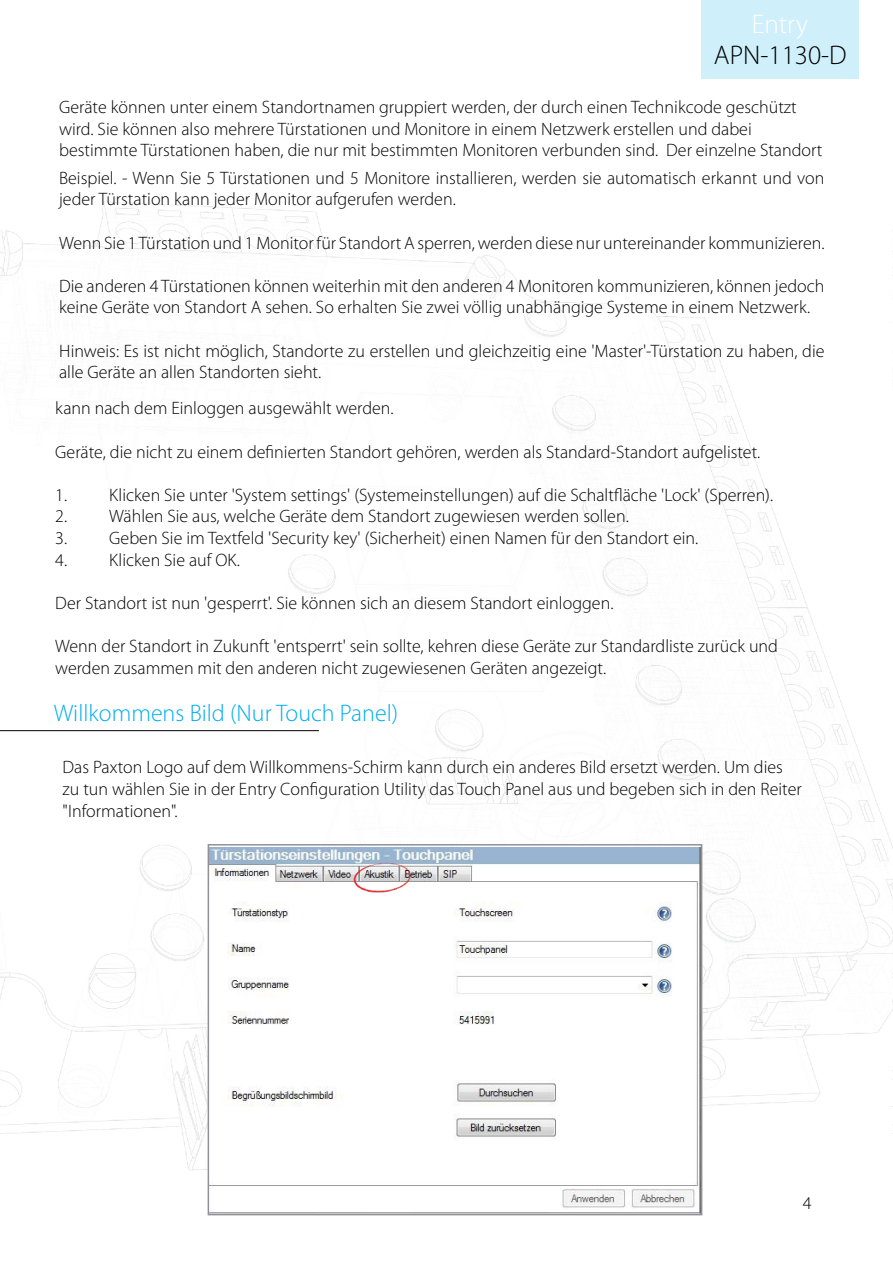
<style>
.page{position:relative;width:893px;height:1263px;background:#fff}
.page>*{position:absolute;margin:0;border:0;box-sizing:border-box;transform-origin:0 0}
.t1{font:300 27px "Myriad Pro";color:#000}
.t2{font:300 27px "Myriad Pro";color:#fff}
.t3{font:300 24px "Myriad Pro";color:#00adee}
.t4{font:300 18px/21.6px "Myriad Pro";color:#000}
</style>
<div class="page">
<img style="left:0;top:201px;width:893px;height:1015px">
<div style="left:702px;top:0;width:157px;height:79px;background:#cfeffb"></div>
<hr style="left:0;top:730px;width:319px;height:1px;background:#000">
<img style="left:211px;top:847px;width:488px;height:365px">
<div style="left:208px;top:844px;width:494px;height:371px;border:2px solid #919195"></div>
<img style="left:353px;top:861px;width:60px;height:34px">
<h1 class="t2" style="left:752px;top:8px;width:58px">Entry</h1>
<h1 class="t1" style="left:714px;top:39px;width:134px">APN-1130-D</h1>
<p class="t4" style="left:59px;top:96px;width:765px">Geräte können unter einem Standortnamen gruppiert werden, der durch einen Technikcode geschützt wird. Sie können also mehrere Türstationen und Monitore in einem Netzwerk erstellen und dabei bestimmte Türstationen haben, die nur mit bestimmten Monitoren verbunden sind. Der einzelne Standort</p>
<p class="t4" style="left:59px;top:167px;width:767px">Beispiel. - Wenn Sie 5 Türstationen und 5 Monitore installieren, werden sie automatisch erkannt und von jeder Türstation kann jeder Monitor aufgerufen werden.</p>
<p class="t4" style="left:59px;top:232px;width:767px">Wenn Sie 1 Türstation und 1 Monitor für Standort A sperren, werden diese nur untereinander kommunizieren.</p>
<p class="t4" style="left:59px;top:275px;width:767px">Die anderen 4 Türstationen können weiterhin mit den anderen 4 Monitoren kommunizieren, können jedoch keine Geräte von Standort A sehen. So erhalten Sie zwei völlig unabhängige Systeme in einem Netzwerk.</p>
<p class="t4" style="left:59px;top:340px;width:767px">Hinweis: Es ist nicht möglich, Standorte zu erstellen und gleichzeitig eine 'Master'-Türstation zu haben, die alle Geräte an allen Standorten sieht.</p>
<p class="t4" style="left:55px;top:397px;width:340px">kann nach dem Einloggen ausgewählt werden.</p>
<p class="t4" style="left:55px;top:440px;width:707px">Geräte, die nicht zu einem definierten Standort gehören, werden als Standard-Standort aufgelistet.</p>
<p class="t4" style="left:55px;top:484px;width:719px">1. Klicken Sie unter 'System settings' (Systemeinstellungen) auf die Schaltfläche 'Lock' (Sperren).</p>
<p class="t4" style="left:55px;top:505px;width:575px">2. Wählen Sie aus, welche Geräte dem Standort zugewiesen werden sollen.</p>
<p class="t4" style="left:55px;top:527px;width:645px">3. Geben Sie im Textfeld 'Security key' (Sicherheit) einen Namen für den Standort ein.</p>
<p class="t4" style="left:55px;top:548px;width:186px">4. Klicken Sie auf OK.</p>
<p class="t4" style="left:55px;top:592px;width:560px">Der Standort ist nun 'gesperrt'. Sie können sich an diesem Standort einloggen.</p>
<p class="t4" style="left:55px;top:635px;width:724px">Wenn der Standort in Zukunft 'entsperrt' sein sollte, kehren diese Geräte zur Standardliste zurück und werden zusammen mit den anderen nicht zugewiesenen Geräten angezeigt.</p>
<h2 class="t3" style="left:54px;top:698px;width:346px">Willkommens Bild (Nur Touch Panel)</h2>
<p class="t4" style="left:63px;top:756px;width:741px">Das Paxton Logo auf dem Willkommens-Schirm kann durch ein anderes Bild ersetzt werden. Um dies zu tun wählen Sie in der Entry Configuration Utility das Touch Panel aus und begeben sich in den Reiter "Informationen".</p>
<p class="t4" style="left:803px;top:1192px;width:10px">4</p>
</div>
